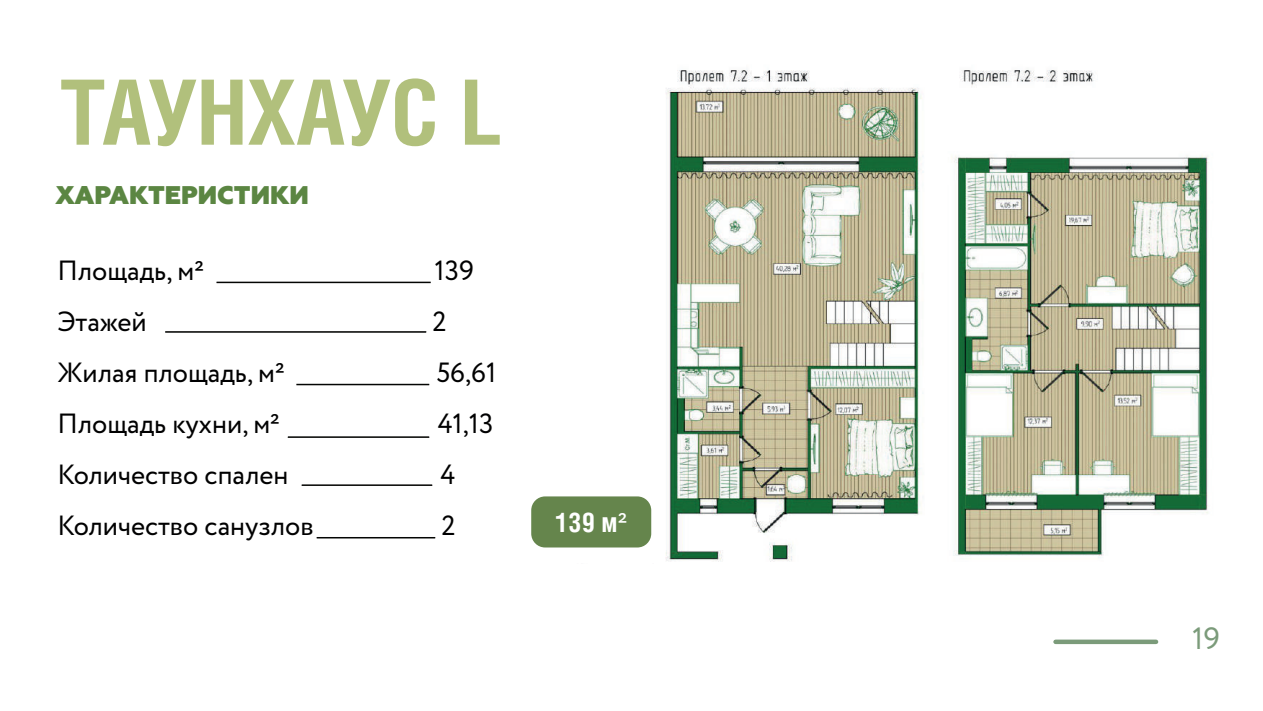
<style>
.page{position:relative;width:1263px;height:711px;background:#fff}
.page>*{position:absolute;margin:0;border:0;box-sizing:border-box;transform-origin:0 0}
.t1{font:700 90px "Helios Cond";color:#b1c07c}
.t2{font:30px "Circe";color:#7b9b7a}
.t3{font:27px "Circe";color:#000001}
.t4{font:700 27px "Helios Cond";color:#fff}
.t5{font:800 25.5px "Geometria";color:#5b8642}
.s1{font-family:"Circe";font-weight:400}
</style>
<div class="page">
<svg style="left:1055px;top:639px;width:101px;height:4px"></svg>
<hr style="left:217px;top:281px;width:214px;height:2px;background:#040503">
<hr style="left:165px;top:331px;width:261px;height:1px;background:#040503">
<hr style="left:296px;top:383px;width:133px;height:2px;background:#040503">
<hr style="left:288px;top:436px;width:141px;height:1px;background:#040503">
<hr style="left:302px;top:484px;width:130px;height:1px;background:#040503">
<hr style="left:317px;top:536px;width:118px;height:2px;background:#040503">
<div style="left:531px;top:496px;width:120px;height:51px;background:#65854c;border-radius:14px"></div>
<img style="left:665px;top:70px;width:544px;height:492px">
<h1 class="t1" style="left:60px;top:59px;width:444px">ТАУНХАУС L</h1>
<p class="t5" style="left:56px;top:180px;width:254px">ХАРАКТЕРИСТИКИ</p>
<p class="t3" style="left:57px;top:252px;width:148px">Площадь, м²</p>
<p class="t3" style="left:435px;top:252px;width:41px">139</p>
<p class="t3" style="left:57px;top:303px;width:91px">Этажей</p>
<p class="t3" style="left:432px;top:303px;width:16px">2</p>
<p class="t3" style="left:57px;top:354px;width:229px">Жилая площадь, м²</p>
<p class="t3" style="left:436px;top:354px;width:62px">56,61</p>
<p class="t3" style="left:57px;top:405px;width:224px">Площадь кухни, м²</p>
<p class="t3" style="left:438px;top:405px;width:57px">41,13</p>
<p class="t3" style="left:57px;top:456px;width:233px">Количество спален</p>
<p class="t3" style="left:440px;top:456px;width:16px">4</p>
<p class="t3" style="left:57px;top:507px;width:258px">Количество санузлов</p>
<p class="t3" style="left:441px;top:507px;width:16px">2</p>
<p class="t4" style="left:555px;top:505px;width:73px">139 м<span class="s1">²</span></p>
<p class="t2" style="left:1192px;top:618px;width:29px">19</p>
</div>
